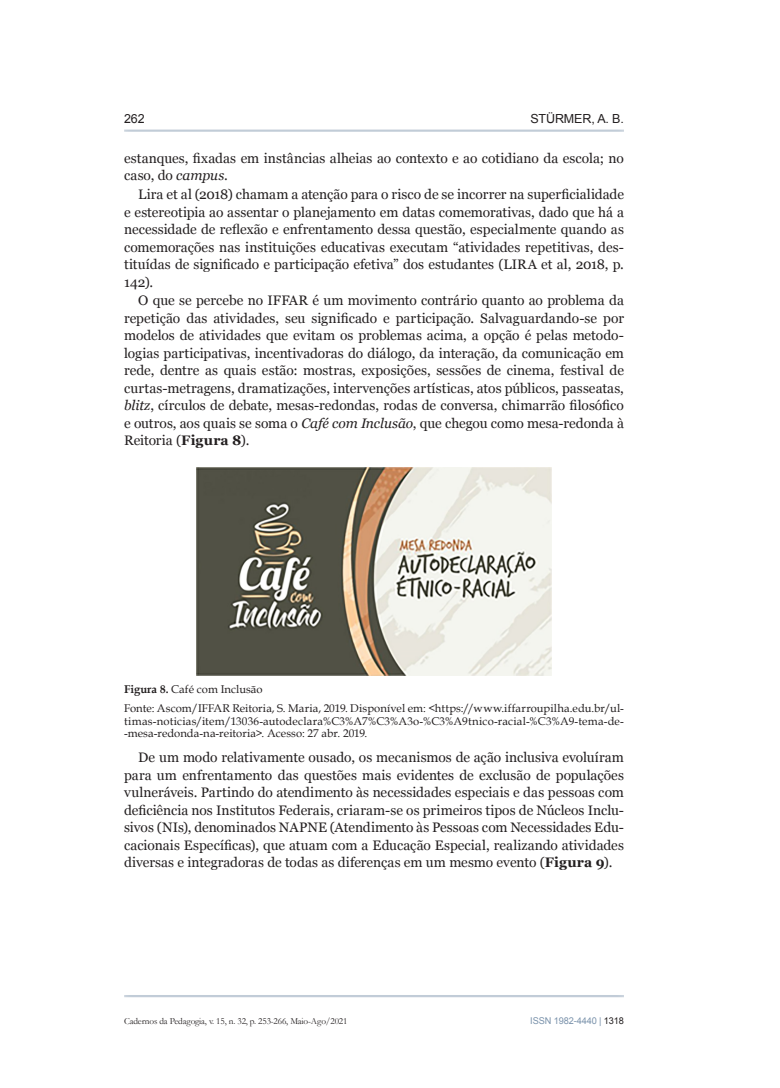
<style>
.page{position:relative;width:780px;height:1088px;background:#fff}
.page>*{position:absolute;margin:0;border:0;box-sizing:border-box;transform-origin:0 0}
.paragrafo{font:13.75px/17.5px "Georgia";color:#231f20;text-align:justify}
.t1{font:12.5px "Arial";letter-spacing:-.01em;color:#231f20}
.figura_fonte{font:11.25px/12.5px "Book Antiqua";letter-spacing:.01em;color:#231f20;text-align:justify}
.figura_legenda{font:11.25px "Book Antiqua";color:#231f20}
.t2{font:9.38px "Garamond";letter-spacing:-.015em;color:#231f20}
.t3{font:9.38px "Arial";letter-spacing:-.01em;color:#7a92ab}
.s1{font-style:italic}
.s2{font-weight:700}
.s3{color:#231f20}
</style>
<div class="page">
<div style="left:123px;top:129px;width:501px;height:5px;background:#fff;opacity:.75"></div>
<div style="left:123px;top:995px;width:501px;height:5px;background:#fff;opacity:.75"></div>
<img style="left:197px;top:467px;width:354px;height:208px">
<p class="t1" style="left:124px;top:110px;width:22px">262</p>
<p class="t1" style="left:530px;top:110px;width:95px">STÜRMER, A. B.</p>
<p class="paragrafo" style="left:124px;top:150px;width:501px">estanques, fixadas em instâncias alheias ao contexto e ao cotidiano da escola; no caso, do <span class="s1">campus</span>.</p>
<p class="paragrafo" style="left:124px;top:186px;width:501px;text-indent:14px">Lira et al (2018) chamam a atenção para o risco de se incorrer na superficialidade e estereotipia ao assentar o planejamento em datas comemorativas, dado que há a necessidade de reflexão e enfrentamento dessa questão, especialmente quando as comemorações nas instituições educativas executam “atividades repetitivas, des&shy;tituídas de significado e participação efetiva” dos estudantes (LIRA et al, 2018, p.<br>142).</p>
<p class="paragrafo" style="left:124px;top:292px;width:501px;text-indent:14px">O que se percebe no IFFAR é um movimento contrário quanto ao problema da repetição das atividades, seu significado e participação. Salvaguardando-se por modelos de atividades que evitam os problemas acima, a opção é pelas metodo&shy;logias participativas, incentivadoras do diálogo, da interação, da comunicação em rede, dentre as quais estão: mostras, exposições, sessões de cinema, festival de curtas-metragens, dramatizações, intervenções artísticas, atos públicos, passeatas, <span class="s1">blitz</span>, círculos de debate, mesas-redondas, rodas de conversa, chimarrão filosófico e outros, aos quais se soma o <span class="s1">Café com Inclusão</span>, que chegou como mesa-redonda à Reitoria (<span class="s2">Figura 8</span>).</p>
<p class="figura_legenda" style="left:124px;top:681px;width:140px"><span class="s2">Figura 8.</span> Café com Inclusão</p>
<p class="figura_fonte" style="left:124px;top:702px;width:501px">Fonte: Ascom/IFFAR Reitoria, S. Maria, 2019. Disponível em: &lt;https://www.iffarroupilha.edu.br/ul&shy;timas-noticias/item/13036-autodeclara%C3%A7%C3%A3o-%C3%A9tnico-racial-%C3%A9-tema-de--mesa-redonda-na-reitoria&gt;. Acesso: 27 abr. 2019.</p>
<p class="paragrafo" style="left:124px;top:749px;width:501px;text-indent:14px">De um modo relativamente ousado, os mecanismos de ação inclusiva evoluíram para um enfrentamento das questões mais evidentes de exclusão de populações vulneráveis. Partindo do atendimento às necessidades especiais e das pessoas com deficiência nos Institutos Federais, criaram-se os primeiros tipos de Núcleos Inclu&shy;sivos (NIs), denominados NAPNE (Atendimento às Pessoas com Necessidades Edu&shy;cacionais Específicas), que atuam com a Educação Especial, realizando atividades diversas e integradoras de todas as diferenças em um mesmo evento (<span class="s2">Figura 9</span>).</p>
<p class="t2" style="left:124px;top:1014px;width:225px">Cadernos da Pedagogia, v. 15, n. 32, p. 253-266, Maio-Ago/2021</p>
<p class="t3" style="left:530px;top:1015px;width:95px">ISSN 1982-4440 | <span class="s3">1318</span></p>
</div>
